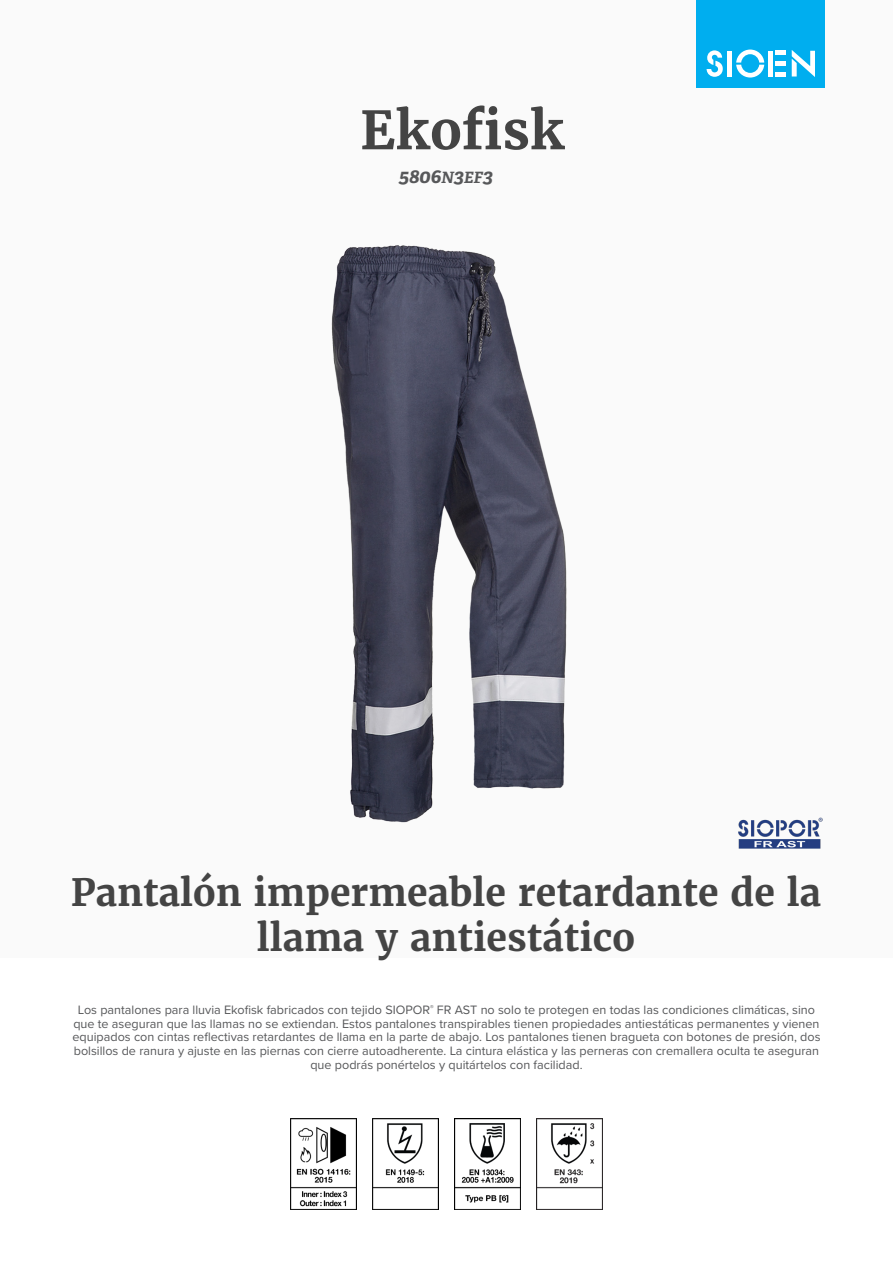
<style>
.page{position:relative;width:893px;height:1263px;background:#fff}
.page>*{position:absolute;margin:0;border:0;box-sizing:border-box;transform-origin:0 0}
.product_name{font:700 52.5px "Merriweather";color:#444}
.product_h2{font:700 37.5px/45px "Merriweather";color:#444;text-align:center}
.product_ref{font:italic 700 19.5px "Adelle";color:#57585a}
.product_description{font:12.6px/13.6px "Proxima Nova";color:#57585a;text-align:center}
.s1{font-size:15.6px}
</style>
<div class="page">
<div style="left:0;top:0;width:893px;height:957px;background:#fafafa"></div>
<div style="left:697px;top:0;width:128px;height:88px;background:#00aeef"></div>
<svg style="left:707px;top:50px;width:16px;height:27px"></svg>
<svg style="left:736px;top:50px;width:28px;height:28px"></svg>
<div style="left:727px;top:51px;width:5px;height:26px;background:#fff"></div>
<div style="left:768px;top:51px;width:5px;height:26px;background:#fff"></div>
<div style="left:775px;top:72px;width:11px;height:5px;background:#fff"></div>
<div style="left:775px;top:61px;width:11px;height:5px;background:#fff"></div>
<hr style="left:775px;top:51px;width:11px;height:4px;background:#fff">
<svg style="left:792px;top:50px;width:23px;height:27px"></svg>
<img style="left:738px;top:817px;width:85px;height:32px">
<img style="left:290px;top:1118px;width:66px;height:92px">
<img style="left:372px;top:1118px;width:67px;height:92px">
<img style="left:454px;top:1118px;width:67px;height:92px">
<img style="left:536px;top:1118px;width:67px;height:92px">
<img style="left:331px;top:245px;width:236px;height:578px">
<p class="product_name" style="left:360px;top:97px;width:206px">Ekofisk</p>
<p class="product_ref" style="left:399px;top:164px;width:96px">5806<span class="s1">N</span>3<span class="s1">EF</span>3</p>
<p class="product_h2" style="left:71px;top:869px;width:752px">Pantalón impermeable retardante de la llama y antiestático</p>
<p class="product_description" style="left:72px;top:1002px;width:749px">Los pantalones para lluvia Ekofisk fabricados con tejido SIOPOR<sup>®</sup> FR AST no solo te protegen en todas las condiciones climáticas, sino que te aseguran que las llamas no se extiendan. Estos pantalones transpirables tienen propiedades antiestáticas permanentes y vienen equipados con cintas reflectivas retardantes de llama en la parte de abajo. Los pantalones tienen bragueta con botones de presión, dos bolsillos de ranura y ajuste en las piernas con cierre autoadherente. La cintura elástica y las perneras con cremallera oculta te aseguran que podrás ponértelos y quitártelos con facilidad.</p>
</div>
